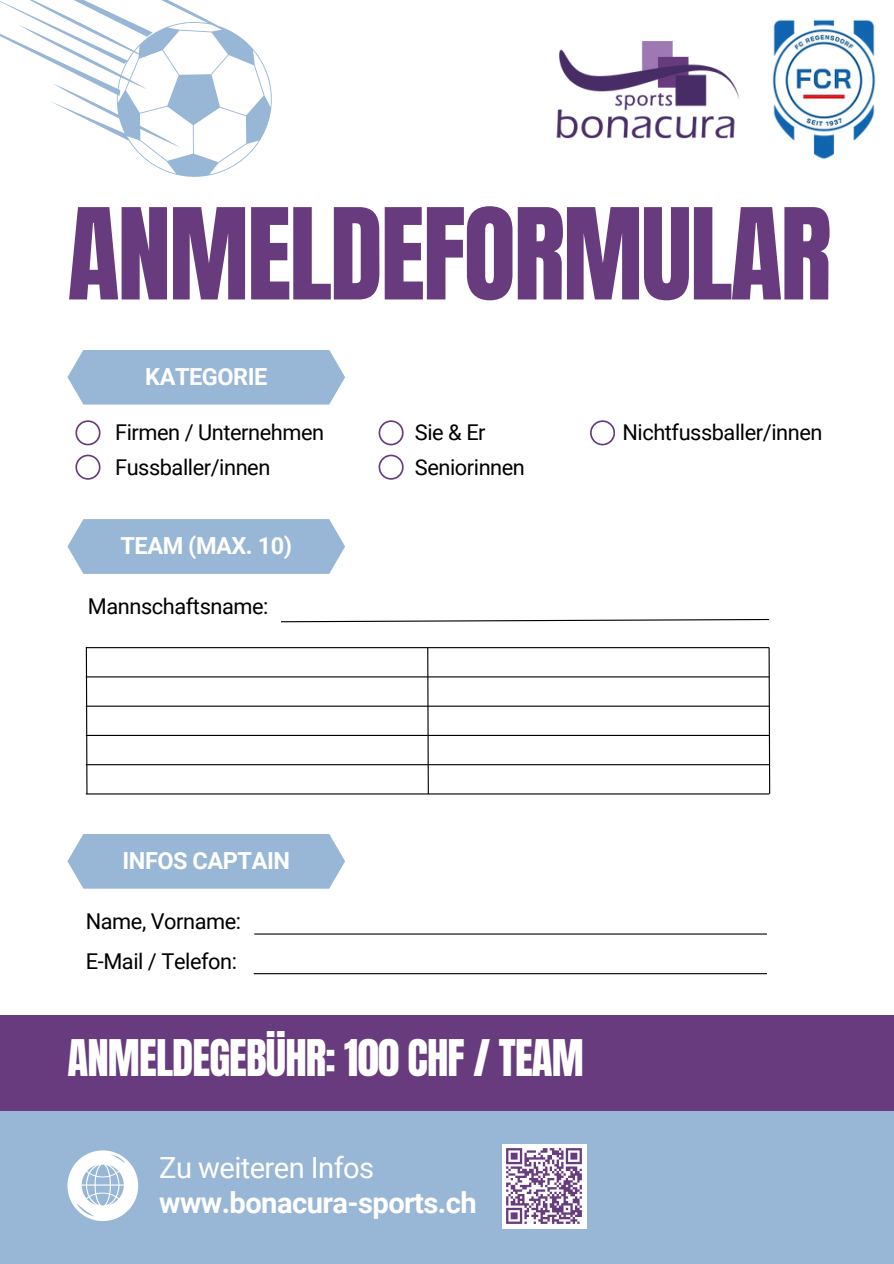
<style>
.page{position:relative;width:894px;height:1264px;background:#fff}
.page>*{position:absolute;margin:0;border:0;box-sizing:border-box;transform-origin:0 0}
.t1{font:107.55px "Anton";letter-spacing:-.02em;color:#673b7e}
.t2{font:42.9px "Anton";letter-spacing:-.02em;color:#fff}
.t3{font:700 29.1px "Roboto";letter-spacing:-.02em;color:#fff}
.t4{font:29.1px "Roboto";letter-spacing:-.02em;color:#fff}
.t5{font:700 23.55px "Roboto";letter-spacing:-.02em;color:#fff}
.t6{font:21.75px "Roboto";letter-spacing:-.02em;color:#000}
</style>
<div class="page">
<div style="left:0;top:1014px;width:893px;height:117px;background:#673b7e"></div>
<div style="left:0;top:1111px;width:893px;height:152px;background:#98b6d5"></div>
<div style="left:67px;top:350px;width:278px;height:54px;background:#98b6d5"></div>
<svg style="left:75px;top:420px;width:25px;height:25px"></svg>
<svg style="left:67px;top:1150px;width:71px;height:70px"></svg>
<svg style="left:0;top:0;width:272px;height:177px"></svg>
<svg style="left:67px;top:519px;width:278px;height:55px;background:#9ebad7"></svg>
<div style="left:67px;top:834px;width:278px;height:54px;background:#98b6d5"></div>
<img style="left:772px;top:19px;width:104px;height:141px">
<img style="left:556px;top:41px;width:184px;height:98px">
<div style="left:501px;top:1143px;width:85px;height:85px;background:#fff"></div>
<svg style="left:506px;top:1148px;width:76px;height:76px"></svg>
<svg style="left:75px;top:454px;width:25px;height:25px"></svg>
<svg style="left:378px;top:420px;width:25px;height:25px"></svg>
<svg style="left:378px;top:454px;width:25px;height:25px"></svg>
<svg style="left:590px;top:420px;width:24px;height:25px"></svg>
<svg style="left:280px;top:618px;width:490px;height:5px"></svg>
<hr style="left:86px;top:647px;width:682px;height:1px;background:#000">
<hr style="left:86px;top:676px;width:682px;height:1px;background:#000">
<hr style="left:86px;top:705px;width:682px;height:1px;background:#000">
<hr style="left:86px;top:735px;width:682px;height:1px;background:#000">
<hr style="left:86px;top:764px;width:682px;height:1px;background:#000">
<hr style="left:86px;top:793px;width:682px;height:1px;background:#000">
<svg style="left:767px;top:647px;width:3px;height:148px"></svg>
<svg style="left:85px;top:647px;width:3px;height:148px"></svg>
<svg style="left:426px;top:647px;width:3px;height:148px"></svg>
<hr style="left:254px;top:933px;width:512px;height:1px;background:#000">
<hr style="left:254px;top:973px;width:512px;height:1px;background:#000">
<h1 class="t1" style="left:67px;top:177px;width:765px">ANMELDEFORMULAR</h1>
<h5 class="t5" style="left:145px;top:363px;width:124px">KATEGORIE</h5>
<p class="t6" style="left:115px;top:420px;width:210px">Firmen / Unternehmen</p>
<p class="t6" style="left:415px;top:420px;width:72px">Sie &amp; Er</p>
<p class="t6" style="left:115px;top:454px;width:157px">Fussballer/innen</p>
<p class="t6" style="left:415px;top:454px;width:111px">Seniorinnen</p>
<p class="t5" style="left:120px;top:532px;width:173px">TEAM (MAX. 10)</p>
<p class="t6" style="left:88px;top:594px;width:182px">Mannschaftsname:</p>
<p class="t6" style="left:622px;top:420px;width:201px">Nichtfussballer/innen</p>
<p class="t5" style="left:122px;top:847px;width:169px">INFOS CAPTAIN</p>
<p class="t6" style="left:86px;top:908px;width:157px">Name, Vorname:</p>
<p class="t6" style="left:86px;top:948px;width:153px">E-Mail / Telefon:</p>
<p class="t2" style="left:67px;top:1027px;width:517px">ANMELDEGEBÜHR: 100 CHF / TEAM</p>
<p class="t4" style="left:159px;top:1150px;width:216px">Zu weiteren Infos</p>
<p class="t3" style="left:159px;top:1185px;width:319px">www.bonacura-sports.ch</p>
</div>
